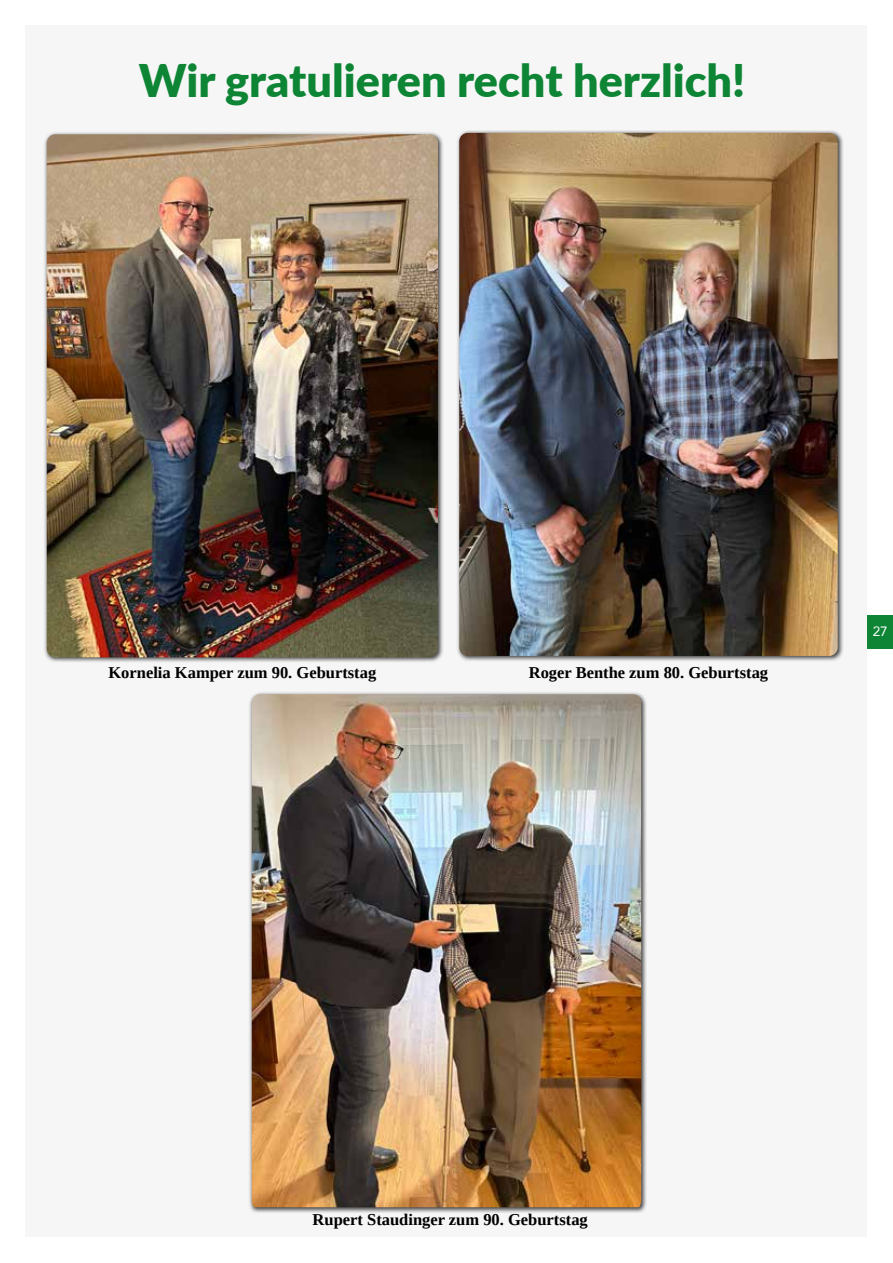
<style>
.page{position:relative;width:893px;height:1263px;background:#fff}
.page>*{position:absolute;margin:0;border:0;box-sizing:border-box;transform-origin:0 0}
.t1{font:900 45px "Lato";color:#0d8534}
.t2{font:700 16.5px "Liberation Serif";color:#000}
.t3{font:13.5px "Avenir";color:#fff}
</style>
<div class="page">
<div style="left:26px;top:26px;width:841px;height:1211px;background:#f6f6f6"></div>
<div style="left:867px;top:615px;width:26px;height:33px;background:#0d8534"></div>
<div style="left:249px;top:691px;width:398px;height:522px;background:#000;opacity:.75"></div>
<img style="left:252px;top:694px;width:389px;height:513px">
<div style="left:44px;top:131px;width:400px;height:532px;background:#000;opacity:.75"></div>
<img style="left:47px;top:134px;width:391px;height:523px">
<div style="left:456px;top:130px;width:388px;height:532px;background:#000;opacity:.75"></div>
<img style="left:459px;top:133px;width:379px;height:523px">
<h1 class="t1" style="left:139px;top:47px;width:608px">Wir gratulieren recht herzlich!</h1>
<p class="t2" style="left:108px;top:661px;width:269px">Kornelia Kamper zum 90. Geburtstag</p>
<p class="t2" style="left:529px;top:661px;width:241px">Roger Benthe zum 80. Geburtstag</p>
<p class="t3" style="left:873px;top:620px;width:17px">27</p>
<p class="t2" style="left:313px;top:1208px;width:277px">Rupert Staudinger zum 90. Geburtstag</p>
</div>
